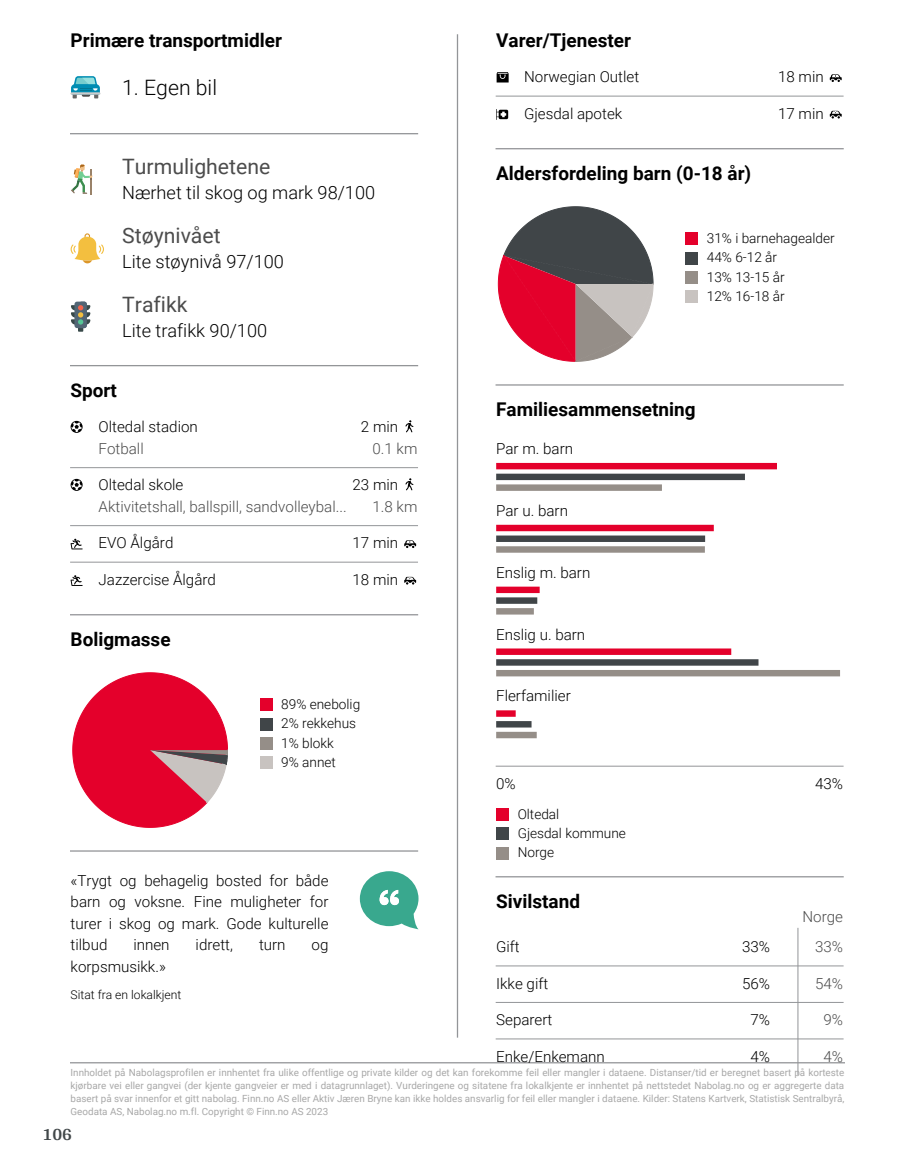
<style>
.page{position:relative;width:915px;height:1172px;background:#fff}
.page>*{position:absolute;margin:0;border:0;box-sizing:border-box;transform-origin:0 0}
.t1{font:21.15px "Roboto";color:#4c4c4c}
.t2{font:300 21.15px "Roboto";color:#000}
.t3{font:700 18.9px "Roboto";color:#000}
.t4{font:300 18.15px "Roboto";color:#000}
.t5{font:700 18px "Arya";color:#414749}
.t6{font:300 15.15px/21.5px "Roboto";color:#000;text-align:justify}
.t7{font:300 15.15px "Roboto";color:#4c4c4c}
.t8{font:300 13.65px/19.4px "Roboto";color:#000}
.t9{font:300 12.15px "Roboto";color:#000}
.t10{font:9.9px/12.9px "Roboto";color:#a8a8a8;text-align:justify}
</style>
<div class="page">
<hr style="left:456px;top:35px;width:2px;height:1002px;background:#939598">
<hr style="left:71px;top:1062px;width:773px;height:1px;background:#939598">
<svg style="left:71px;top:76px;width:29px;height:22px"></svg>
<hr style="left:71px;top:133px;width:346px;height:1px;background:#939598">
<svg style="left:71px;top:165px;width:22px;height:29px"></svg>
<svg style="left:71px;top:233px;width:33px;height:30px"></svg>
<svg style="left:71px;top:302px;width:19px;height:30px"></svg>
<hr style="left:71px;top:365px;width:346px;height:1px;background:#939598">
<svg style="left:71px;top:421px;width:12px;height:12px"></svg>
<svg style="left:405px;top:420px;width:8px;height:12px"></svg>
<hr style="left:71px;top:467px;width:346px;height:1px;background:#939598">
<svg style="left:71px;top:479px;width:12px;height:12px"></svg>
<svg style="left:405px;top:478px;width:8px;height:12px"></svg>
<hr style="left:71px;top:525px;width:346px;height:1px;background:#939598">
<svg style="left:71px;top:539px;width:12px;height:10px"></svg>
<svg style="left:404px;top:540px;width:12px;height:8px"></svg>
<hr style="left:71px;top:562px;width:346px;height:1px;background:#939598">
<svg style="left:71px;top:575px;width:12px;height:11px"></svg>
<svg style="left:404px;top:577px;width:12px;height:8px"></svg>
<hr style="left:71px;top:614px;width:346px;height:1px;background:#939598">
<svg style="left:72px;top:672px;width:156px;height:156px"></svg>
<div style="left:260px;top:698px;width:12px;height:13px;background:#e4002b"></div>
<div style="left:260px;top:718px;width:12px;height:13px;background:#404548"></div>
<div style="left:260px;top:737px;width:12px;height:13px;background:#958e88"></div>
<div style="left:260px;top:756px;width:12px;height:13px;background:#c8c3c0"></div>
<hr style="left:71px;top:850px;width:346px;height:2px;background:#939598">
<svg style="left:360px;top:871px;width:58px;height:58px"></svg>
<svg style="left:496px;top:72px;width:12px;height:11px"></svg>
<svg style="left:829px;top:74px;width:12px;height:8px"></svg>
<hr style="left:496px;top:96px;width:346px;height:1px;background:#939598">
<svg style="left:496px;top:109px;width:12px;height:11px"></svg>
<svg style="left:829px;top:111px;width:12px;height:8px"></svg>
<hr style="left:496px;top:148px;width:346px;height:1px;background:#939598">
<svg style="left:497px;top:206px;width:156px;height:156px"></svg>
<div style="left:685px;top:232px;width:13px;height:13px;background:#e4002b"></div>
<div style="left:685px;top:252px;width:13px;height:13px;background:#404548"></div>
<div style="left:685px;top:271px;width:13px;height:13px;background:#958e88"></div>
<div style="left:685px;top:290px;width:13px;height:13px;background:#c8c3c0"></div>
<hr style="left:496px;top:384px;width:346px;height:2px;background:#939598">
<div style="left:496px;top:463px;width:280px;height:6px;background:#e4002b"></div>
<div style="left:496px;top:474px;width:248px;height:6px;background:#404548"></div>
<div style="left:496px;top:484px;width:165px;height:7px;background:#958e88"></div>
<div style="left:496px;top:525px;width:217px;height:6px;background:#e4002b"></div>
<div style="left:496px;top:535px;width:209px;height:7px;background:#404548"></div>
<div style="left:496px;top:546px;width:208px;height:7px;background:#958e88"></div>
<div style="left:496px;top:587px;width:43px;height:6px;background:#e4002b"></div>
<div style="left:496px;top:597px;width:41px;height:7px;background:#404548"></div>
<div style="left:496px;top:608px;width:37px;height:6px;background:#958e88"></div>
<div style="left:496px;top:648px;width:235px;height:7px;background:#e4002b"></div>
<div style="left:496px;top:659px;width:262px;height:7px;background:#404548"></div>
<div style="left:496px;top:670px;width:343px;height:6px;background:#958e88"></div>
<div style="left:496px;top:710px;width:19px;height:7px;background:#e4002b"></div>
<div style="left:496px;top:721px;width:35px;height:6px;background:#404548"></div>
<div style="left:496px;top:732px;width:40px;height:6px;background:#958e88"></div>
<hr style="left:496px;top:766px;width:346px;height:1px;background:#939598">
<div style="left:496px;top:808px;width:13px;height:13px;background:#e4002b"></div>
<div style="left:496px;top:827px;width:13px;height:13px;background:#404548"></div>
<div style="left:496px;top:847px;width:13px;height:12px;background:#958e88"></div>
<hr style="left:496px;top:876px;width:346px;height:1px;background:#939598">
<hr style="left:797px;top:928px;width:1px;height:146px;background:#939598">
<hr style="left:496px;top:966px;width:346px;height:1px;background:#939598">
<hr style="left:496px;top:1002px;width:346px;height:1px;background:#939598">
<hr style="left:496px;top:1039px;width:346px;height:1px;background:#939598">
<h2 class="t3" style="left:71px;top:27px;width:213px">Primære transportmidler</h2>
<h1 class="t2" style="left:122px;top:73px;width:96px">1. Egen bil</h1>
<h1 class="t1" style="left:122px;top:152px;width:150px">Turmulighetene</h1>
<h3 class="t4" style="left:122px;top:180px;width:254px">Nærhet til skog og mark 98/100</h3>
<h1 class="t1" style="left:122px;top:221px;width:100px">Støynivået</h1>
<h3 class="t4" style="left:122px;top:249px;width:163px">Lite støynivå 97/100</h3>
<h1 class="t1" style="left:122px;top:290px;width:67px">Trafikk</h1>
<h3 class="t4" style="left:122px;top:318px;width:146px">Lite trafikk 90/100</h3>
<h2 class="t3" style="left:71px;top:377px;width:48px">Sport</h2>
<h3 class="t6" style="left:98px;top:416px;width:101px">Oltedal stadion</h3>
<h3 class="t6" style="left:361px;top:416px;width:39px">2 min</h3>
<h3 class="t7" style="left:98px;top:438px;width:47px">Fotball</h3>
<h3 class="t7" style="left:372px;top:438px;width:46px">0.1 km</h3>
<h3 class="t6" style="left:98px;top:474px;width:86px">Oltedal skole</h3>
<h3 class="t6" style="left:352px;top:474px;width:47px">23 min</h3>
<h3 class="t7" style="left:98px;top:496px;width:249px">Aktivitetshall, ballspill, sandvolleybal...</h3>
<h3 class="t7" style="left:372px;top:496px;width:46px">1.8 km</h3>
<h3 class="t6" style="left:98px;top:532px;width:76px">EVO Ålgård</h3>
<h3 class="t6" style="left:352px;top:532px;width:47px">17 min</h3>
<h3 class="t6" style="left:98px;top:568px;width:119px">Jazzercise Ålgård</h3>
<h3 class="t6" style="left:352px;top:568px;width:47px">18 min</h3>
<h2 class="t3" style="left:71px;top:626px;width:101px">Boligmasse</h2>
<h3 class="t8" style="left:281px;top:694px;width:80px">89% enebolig<br>2% rekkehus<br>1% blokk<br>9% annet</h3>
<h2 class="t3" style="left:496px;top:27px;width:136px">Varer/Tjenester</h2>
<h3 class="t6" style="left:524px;top:66px;width:117px">Norwegian Outlet</h3>
<h3 class="t6" style="left:777px;top:66px;width:47px">18 min</h3>
<h3 class="t6" style="left:524px;top:102px;width:100px">Gjesdal apotek</h3>
<h3 class="t6" style="left:777px;top:102px;width:47px">17 min</h3>
<h2 class="t3" style="left:496px;top:160px;width:256px">Aldersfordeling barn (0-18 år)</h2>
<h3 class="t8" style="left:706px;top:228px;width:129px">31% i barnehagealder<br>44% 6-12 år<br>13% 13-15 år<br>12% 16-18 år</h3>
<h2 class="t3" style="left:496px;top:396px;width:201px">Familiesammensetning</h2>
<h3 class="t6" style="left:496px;top:437px;width:78px">Par m. barn</h3>
<h3 class="t6" style="left:496px;top:499px;width:73px">Par u. barn</h3>
<h3 class="t6" style="left:496px;top:561px;width:96px">Enslig m. barn</h3>
<h3 class="t6" style="left:496px;top:623px;width:91px">Enslig u. barn</h3>
<h3 class="t6" style="left:496px;top:685px;width:76px">Flerfamilier</h3>
<h3 class="t6" style="left:496px;top:772px;width:21px">0%</h3>
<h3 class="t6" style="left:814px;top:772px;width:29px">43%</h3>
<h3 class="t8" style="left:517px;top:803px;width:110px">Oltedal<br>Gjesdal kommune<br>Norge</h3>
<h2 class="t3" style="left:496px;top:888px;width:85px">Sivilstand</h2>
<h3 class="t7" style="left:802px;top:906px;width:42px">Norge</h3>
<h3 class="t6" style="left:496px;top:935px;width:25px">Gift</h3>
<h3 class="t6" style="left:741px;top:935px;width:29px">33%</h3>
<h3 class="t7" style="left:814px;top:936px;width:29px">33%</h3>
<h3 class="t6" style="left:496px;top:972px;width:54px">Ikke gift</h3>
<h3 class="t6" style="left:741px;top:972px;width:29px">56%</h3>
<h3 class="t7" style="left:814px;top:973px;width:29px">54%</h3>
<h3 class="t6" style="left:496px;top:1008px;width:58px">Separert</h3>
<h3 class="t6" style="left:750px;top:1008px;width:21px">7%</h3>
<h3 class="t7" style="left:823px;top:1009px;width:21px">9%</h3>
<h3 class="t6" style="left:496px;top:1045px;width:110px">Enke/Enkemann</h3>
<h3 class="t6" style="left:750px;top:1045px;width:21px">4%</h3>
<h3 class="t7" style="left:823px;top:1046px;width:21px">4%</h3>
<p class="t10" style="left:71px;top:1066px;width:775px">Innholdet på Nabolagsprofilen er innhentet fra ulike offentlige og private kilder og det kan forekomme feil eller mangler i dataene. Distanser/tid er beregnet basert på korteste kjørbare vei eller gangvei (der kjente gangveier er med i datagrunnlaget). Vurderingene og sitatene fra lokalkjente er innhentet på nettstedet Nabolag.no og er aggregerte data basert på svar innenfor et gitt nabolag. Finn.no AS eller Aktiv Jæren Bryne kan ikke holdes ansvarlig for feil eller mangler i dataene. Kilder: Statens Kartverk, Statistisk Sentralbyrå, Geodata AS, Nabolag.no m.fl. Copyright © Finn.no AS 2023</p>
<h3 class="t5" style="left:43px;top:1123px;width:31px">106</h3>
<h3 class="t6" style="left:71px;top:869px;width:259px">«Trygt og behagelig bosted for både barn og voksne. Fine muligheter for turer i skog og mark. Gode kulturelle tilbud</h3>
<h3 class="t6" style="left:133px;top:933px;width:38px">innen</h3>
<h3 class="t6" style="left:195px;top:933px;width:39px">idrett,</h3>
<h3 class="t6" style="left:259px;top:933px;width:28px">turn</h3>
<h3 class="t6" style="left:311px;top:933px;width:18px">og</h3>
<h3 class="t6" style="left:71px;top:955px;width:97px">korpsmusikk.»</h3>
<p class="t9" style="left:71px;top:986px;width:112px">Sitat fra en lokalkjent</p>
</div>
